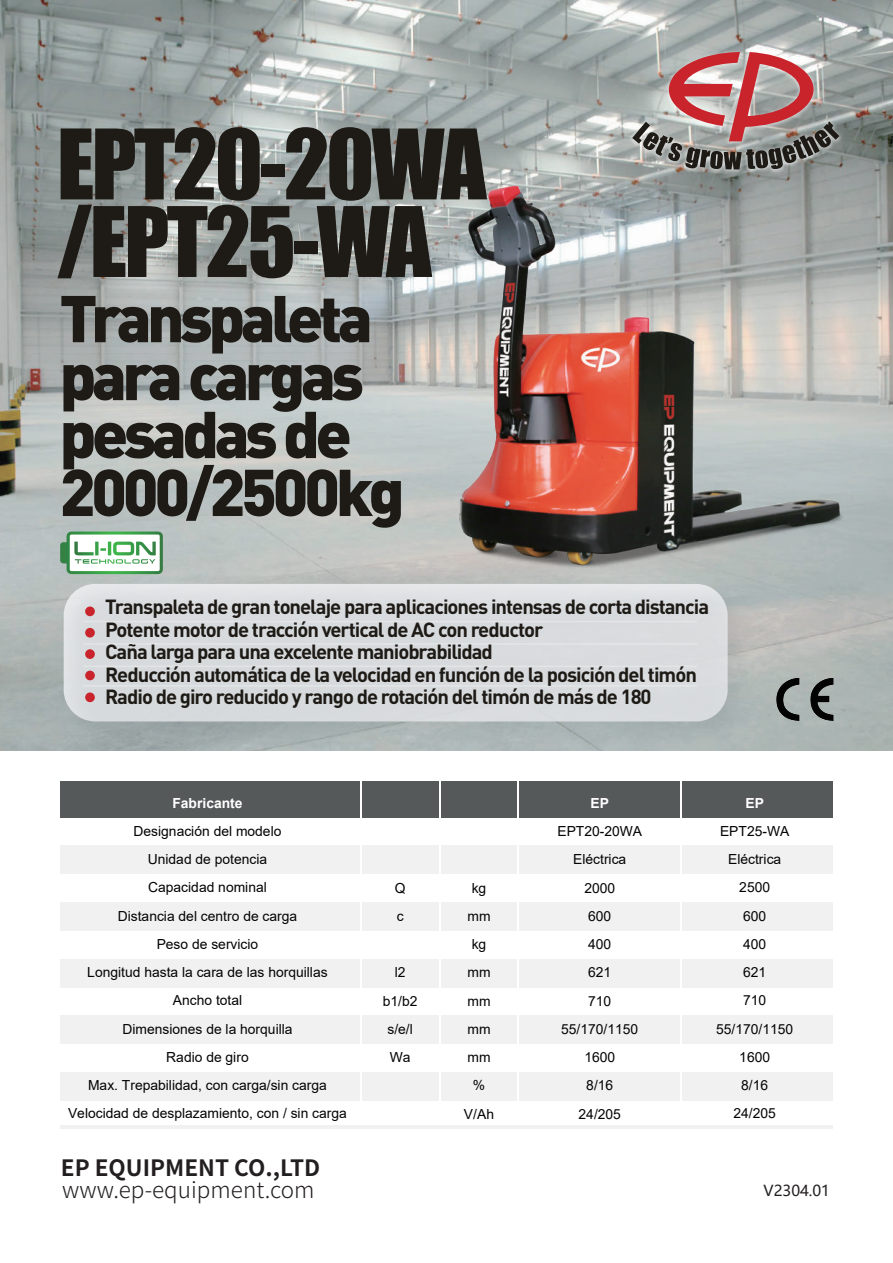
<style>
.page{position:relative;width:893px;height:1263px;background:#fff}
.page>*{position:absolute;margin:0;border:0;box-sizing:border-box;transform-origin:0 0}
.t1{font:89.7px/77.6px "Impact";letter-spacing:-.03em;color:#1e1a16}
.t2{font:900 64.95px/57.9px "DIN";letter-spacing:-.07em;color:#1e1a16}
.t3{font:300 22.5px "Source Han Sans CN";color:#231f20}
.t4{font:700 22.5px "Source Han Sans CN";color:#231f20}
.t5{font:700 20.25px/22.5px "DIN Pro";letter-spacing:-.05em;color:#1e1a16}
.t6{font:15px "Microsoft Ya Hei";color:#231f20}
.t7{font:13.8px/28.2px "Arial";color:#030303;text-align:center}
.t8{font:700 13.8px "Arial";color:#fff}
</style>
<div class="page">
<div style="left:60px;top:781px;width:82px;height:36px;background:#56595a"></div>
<div style="left:141px;top:781px;width:270px;height:36px;background:#56595a"></div>
<div style="left:410px;top:781px;width:423px;height:36px;background:#56595a"></div>
<div style="left:60px;top:846px;width:82px;height:28px;background:#f1f1f1"></div>
<div style="left:141px;top:846px;width:270px;height:28px;background:#f1f1f1"></div>
<div style="left:410px;top:846px;width:423px;height:28px;background:#f1f1f1"></div>
<div style="left:60px;top:902px;width:82px;height:28px;background:#f1f1f1"></div>
<div style="left:141px;top:902px;width:270px;height:28px;background:#f1f1f1"></div>
<div style="left:410px;top:902px;width:423px;height:28px;background:#f1f1f1"></div>
<div style="left:60px;top:959px;width:82px;height:28px;background:#f1f1f1"></div>
<div style="left:141px;top:959px;width:270px;height:28px;background:#f1f1f1"></div>
<div style="left:410px;top:959px;width:423px;height:28px;background:#f1f1f1"></div>
<div style="left:60px;top:1015px;width:82px;height:29px;background:#f1f1f1"></div>
<div style="left:141px;top:1015px;width:270px;height:29px;background:#f1f1f1"></div>
<div style="left:410px;top:1015px;width:423px;height:29px;background:#f1f1f1"></div>
<div style="left:60px;top:1072px;width:82px;height:28px;background:#f1f1f1"></div>
<div style="left:141px;top:1072px;width:270px;height:28px;background:#f1f1f1"></div>
<div style="left:410px;top:1072px;width:423px;height:28px;background:#f1f1f1"></div>
<hr style="left:360px;top:781px;width:2px;height:348px;background:#fff">
<hr style="left:439px;top:781px;width:1px;height:348px;background:#fff">
<hr style="left:517px;top:781px;width:2px;height:348px;background:#fff">
<hr style="left:680px;top:781px;width:2px;height:348px;background:#fff">
<hr style="left:60px;top:1125px;width:82px;height:4px;background:#f1f1f1">
<hr style="left:141px;top:1125px;width:270px;height:4px;background:#f1f1f1">
<hr style="left:410px;top:1125px;width:423px;height:4px;background:#f1f1f1">
<img style="left:0;top:0;width:893px;height:750px">
<img style="left:791px;top:671px;width:47px;height:53px">
<svg style="left:60px;top:531px;width:103px;height:9px"></svg>
<img style="left:576px;top:0;width:317px;height:171px">
<svg style="left:632px;top:52px;width:207px;height:117px;background:#a58786"></svg>
<img style="left:18px;top:540px;width:773px;height:246px">
<hr style="left:83px;top:665px;width:614px;height:2px;background:#fff">
<hr style="left:83px;top:685px;width:614px;height:2px;background:#fff">
<hr style="left:83px;top:643px;width:614px;height:2px;background:#fff">
<hr style="left:83px;top:621px;width:614px;height:1px;background:#fff">
<div style="left:85px;top:606px;width:10px;height:10px;background:#c9242b;border-radius:50%"></div>
<div style="left:85px;top:628px;width:10px;height:9px;background:#c9242b;border-radius:50%"></div>
<div style="left:85px;top:649px;width:10px;height:10px;background:#c9242b;border-radius:50%"></div>
<div style="left:85px;top:671px;width:10px;height:9px;background:#c9242b;border-radius:50%"></div>
<div style="left:85px;top:692px;width:10px;height:10px;background:#c9242b;border-radius:50%"></div>
<img style="left:281px;top:171px;width:612px;height:435px">
<h1 class="t1" style="left:57px;top:123px;width:431px">EPT20-20WA /EPT25-WA</h1>
<h2 class="t2" style="left:59px;top:286px;width:347px">Transpaleta para cargas pesadas de<br>2000/2500kg</h2>
<p class="t5" style="left:105px;top:595px;width:606px">Transpaleta de gran tonelaje para aplicaciones intensas de corta distancia Potente motor de tracción vertical de AC con reductor<br>Caña larga para una excelente maniobrabilidad<br>Reducción automática de la velocidad en función de la posición del timón Radio de giro reducido y rango de rotación del timón de más de 180</p>
<p class="t8" style="left:172px;top:793px;width:72px">Fabricante</p>
<p class="t7" style="left:68px;top:817px;width:280px">Designación del modelo<br>Unidad de potencia<br>Capacidad nominal<br>Distancia del centro de carga<br>Peso de servicio<br>Longitud hasta la cara de las horquillas<br>Ancho total<br>Dimensiones de la horquilla<br>Radio de giro<br>Max. Trepabilidad, con carga/sin carga<br>Velocidad de desplazamiento, con / sin carga</p>
<h3 class="t4" style="left:61px;top:1155px;width:261px">EP EQUIPMENT CO.,LTD</h3>
<h3 class="t3" style="left:62px;top:1177px;width:254px">www.ep-equipment.com</h3>
<p class="t7" style="left:395px;top:873px;width:12px;text-align:left">Q c</p>
<p class="t7" style="left:383px;top:958px;width:36px">l2 b1/b2 s/e/l<br>Wa</p>
<p class="t7" style="left:464px;top:873px;width:32px">kg mm kg mm mm mm mm %<br>V/Ah</p>
<p class="t8" style="left:590px;top:793px;width:20px">EP</p>
<p class="t7" style="left:557px;top:817px;width:86px">EPT20-20WA<br>Eléctrica<br>2000<br>600<br>400<br>621<br>710<br>55/170/1150<br>1600<br>8/16<br>24/205</p>
<p class="t8" style="left:745px;top:793px;width:20px">EP</p>
<p class="t7" style="left:716px;top:817px;width:79px">EPT25-WA<br>Eléctrica<br>2500<br>600<br>400<br>621<br>710<br>55/170/1150<br>1600<br>8/16<br>24/205</p>
<p class="t6" style="left:764px;top:1180px;width:68px">V2304.01</p>
</div>
